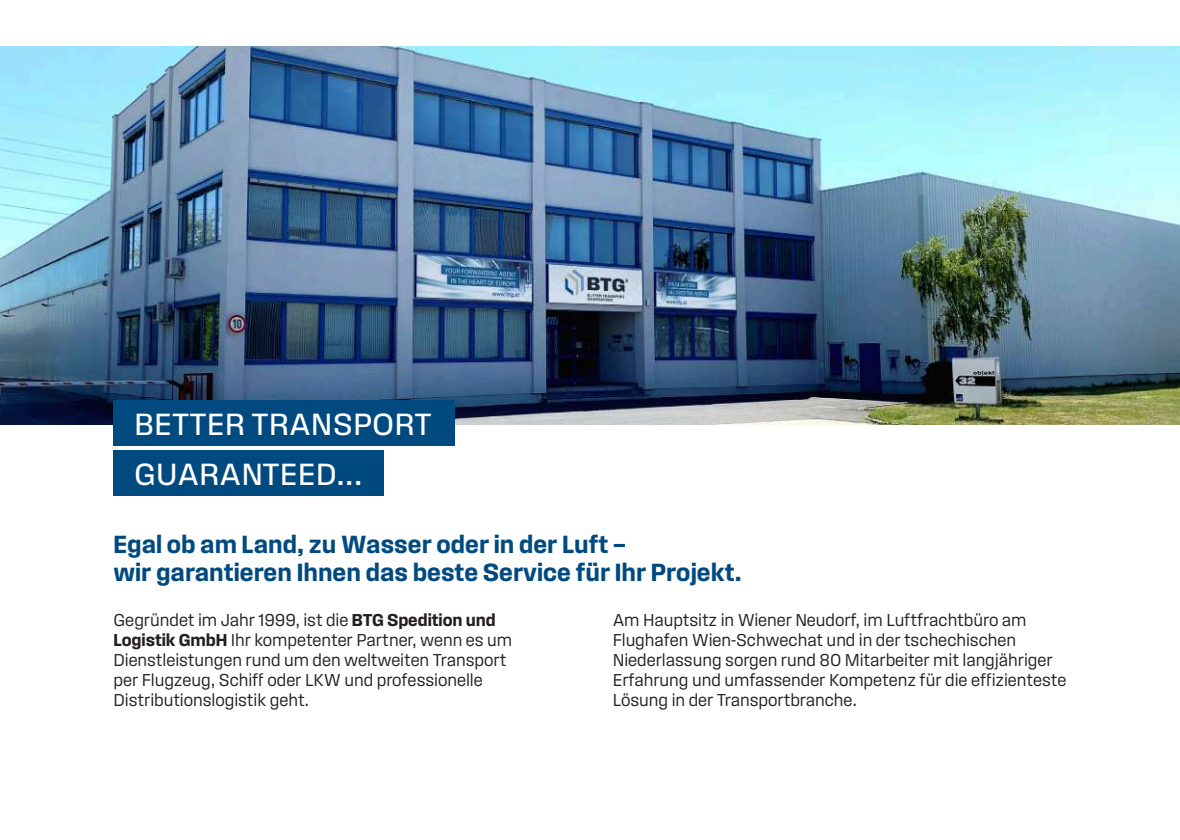
<style>
.page{position:relative;width:1180px;height:840px;background:#fff}
.page>*{position:absolute;margin:0;border:0;box-sizing:border-box;transform-origin:0 0}
.t1{font:32px/49.8px "Field Gothic No.62";color:#fff}
.t2{font:26px/28px "Field Gothic No.64 Demi";color:#004a80}
.t3{font:300 18px/20px "Field Gothic No.61";letter-spacing:-.005em;color:#231f20}
.s1{font-family:"Field Gothic No.64 Demi";font-weight:400}
</style>
<div class="page">
<img style="left:0;top:47px;width:1179px;height:377px">
<div style="left:113px;top:400px;width:342px;height:45px;background:#004a80"></div>
<div style="left:113px;top:449px;width:271px;height:46px;background:#004a80"></div>
<h1 class="t1" style="left:134px;top:399px;width:299px">BETTER TRANSPORT<br>GUARANTEED...</h1>
<h2 class="t2" style="left:113px;top:529px;width:629px">Egal ob am Land, zu Wasser oder in der Luft –<br>wir garantieren Ihnen das beste Service für Ihr Projekt.</h2>
<p class="t3" style="left:113px;top:610px;width:400px">Gegründet im Jahr 1999, ist die <span class="s1">BTG Spedition und Logistik GmbH</span> Ihr kompetenter Partner, wenn es um Dienstleistungen rund um den weltweiten Transport per Flugzeug, Schiff oder LKW und professionelle Distributionslogistik geht.</p>
<p class="t3" style="left:612px;top:610px;width:455px">Am Hauptsitz in Wiener Neudorf, im Luftfrachtbüro am Flughafen Wien-Schwechat und in der tschechischen Niederlassung sorgen rund 80 Mitarbeiter mit langjähriger Erfahrung und umfassender Kompetenz für die effizienteste Lösung in der Transportbranche.</p>
</div>
